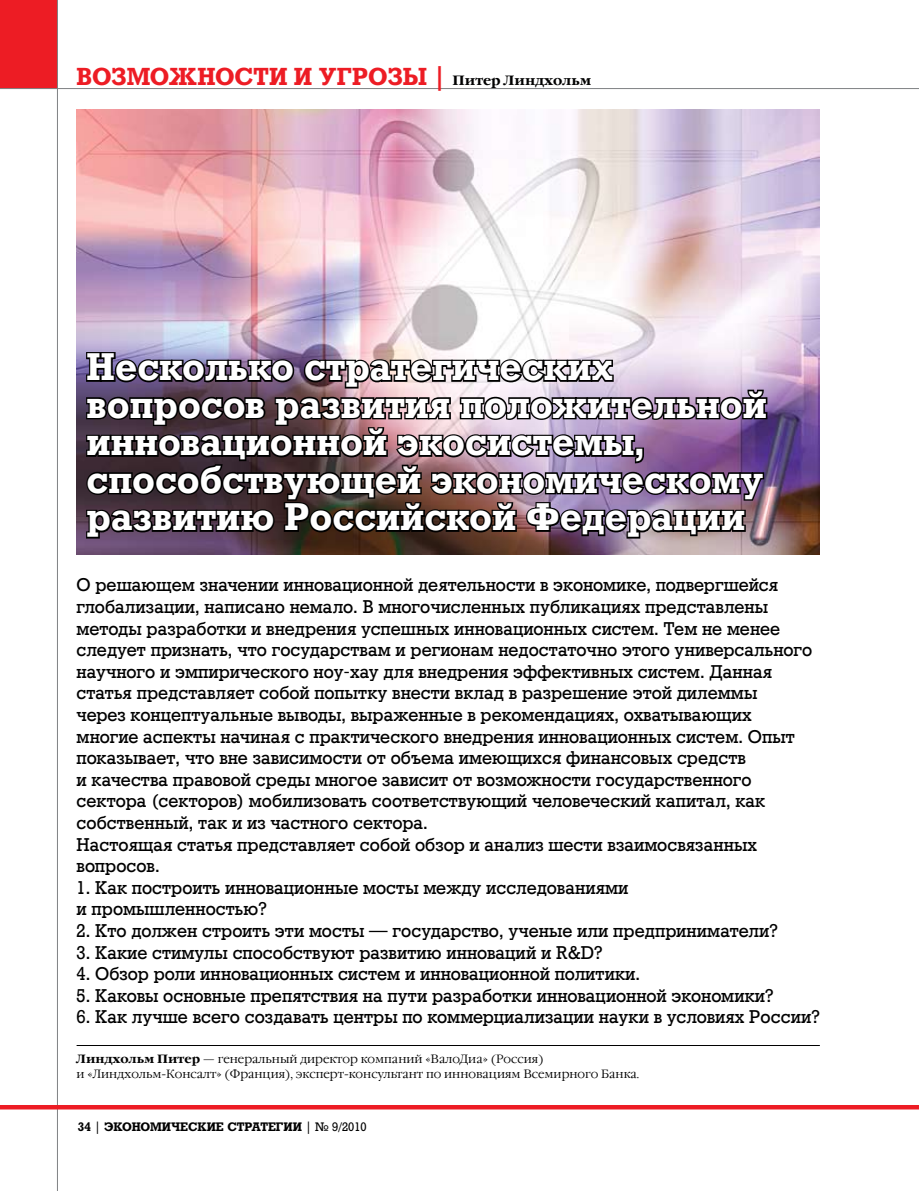
<style>
.page{position:relative;width:919px;height:1191px;background:#fff}
.page>*{position:absolute;margin:0;border:0;box-sizing:border-box;transform-origin:0 0}
.t1{font:700 37.5px/37.5px "Rodeo";color:#fff}
.t2{font:700 24px "Rodeo";letter-spacing:-.005em;color:#ed1c24}
.t3{font:18px/21.6px "Rodeo";letter-spacing:.005em;color:#000}
.t4{font:300 12px/15px "Garamond C";color:#000}
.t5{font:700 12px "Rodeo";color:#000}
.s1{font-family:"Garamond C";font-size:13.5px;color:#000}
.s2{font-weight:700}
.s3{font-weight:400}
</style>
<div class="page">
<div style="left:0;top:0;width:58px;height:89px;background:#ed1c24"></div>
<hr style="left:57px;top:0;width:1px;height:1191px;background:#808284">
<hr style="left:0;top:88px;width:918px;height:1px;background:#808284">
<hr style="left:0;top:1105px;width:918px;height:4px;background:#ed1c24">
<img style="left:77px;top:109px;width:742px;height:445px">
<img style="left:85px;top:350px;width:683px;height:190px">
<hr style="left:77px;top:1045px;width:742px;height:1px;background:#000">
<h2 class="t2" style="left:77px;top:62px;width:516px">ВОЗМОЖНОСТИ И УГРОЗЫ | <span class="s1">Питер Линдхольм</span></h2>
<h1 class="t1" style="left:87px;top:348px;width:681px">Несколько стратегических вопросов развития положительной инновационной экосистемы, способствующей экономическому развитию Российской Федерации</h1>
<p class="t3" style="left:77px;top:574px;width:737px">О решающем значении инновационной деятельности в экономике, подвергшейся глобализации, написано немало. В многочисленных публикациях представлены методы разработки и внедрения успешных инновационных систем. Тем не менее следует признать, что государствам и регионам недостаточно этого универсального научного и эмпирического ноу-хау для внедрения эффективных систем. Данная статья представляет собой попытку внести вклад в разрешение этой дилеммы<br>через концептуальные выводы, выраженные в рекомендациях, охватывающих многие аспекты начиная с практического внедрения инновационных систем. Опыт показывает, что вне зависимости от объема имеющихся финансовых средств<br>и качества правовой среды многое зависит от возможности государственного сектора (секторов) мобилизовать соответствующий человеческий капитал, как собственный, так и из частного сектора.<br>Настоящая статья представляет собой обзор и анализ шести взаимосвязанных вопросов.</p>
<p class="t3" style="left:77px;top:877px;width:553px">1. Как построить инновационные мосты между исследованиями и промышленностью?</p>
<p class="t3" style="left:77px;top:920px;width:703px">2. Кто должен строить эти мосты — государство, ученые или предприниматели?</p>
<p class="t3" style="left:77px;top:941px;width:528px">3. Какие стимулы способствуют развитию инноваций и R&amp;D?</p>
<p class="t3" style="left:77px;top:963px;width:565px">4. Обзор роли инновационных систем и инновационной политики.</p>
<p class="t3" style="left:77px;top:985px;width:698px">5. Каковы основные препятствия на пути разработки инновационной экономики?</p>
<p class="t3" style="left:77px;top:1006px;width:745px">6. Как лучше всего создавать центры по коммерциализации науки в условиях России?</p>
<p class="t4" style="left:77px;top:1051px;width:564px"><span class="s2">Линдхольм Питер</span> — генеральный директор компаний «ВалоДиа» (Россия)<br>и «Линдхольм-Консалт» (Франция), эксперт-консультант по инновациям Всемирного банка.</p>
<p class="t5" style="left:78px;top:1119px;width:290px">34 <span class="s3">|</span> ЭКОНОМИЧЕСКИЕ СТРАТЕГИИ <span class="s3">| № 9/2010</span></p>
</div>
